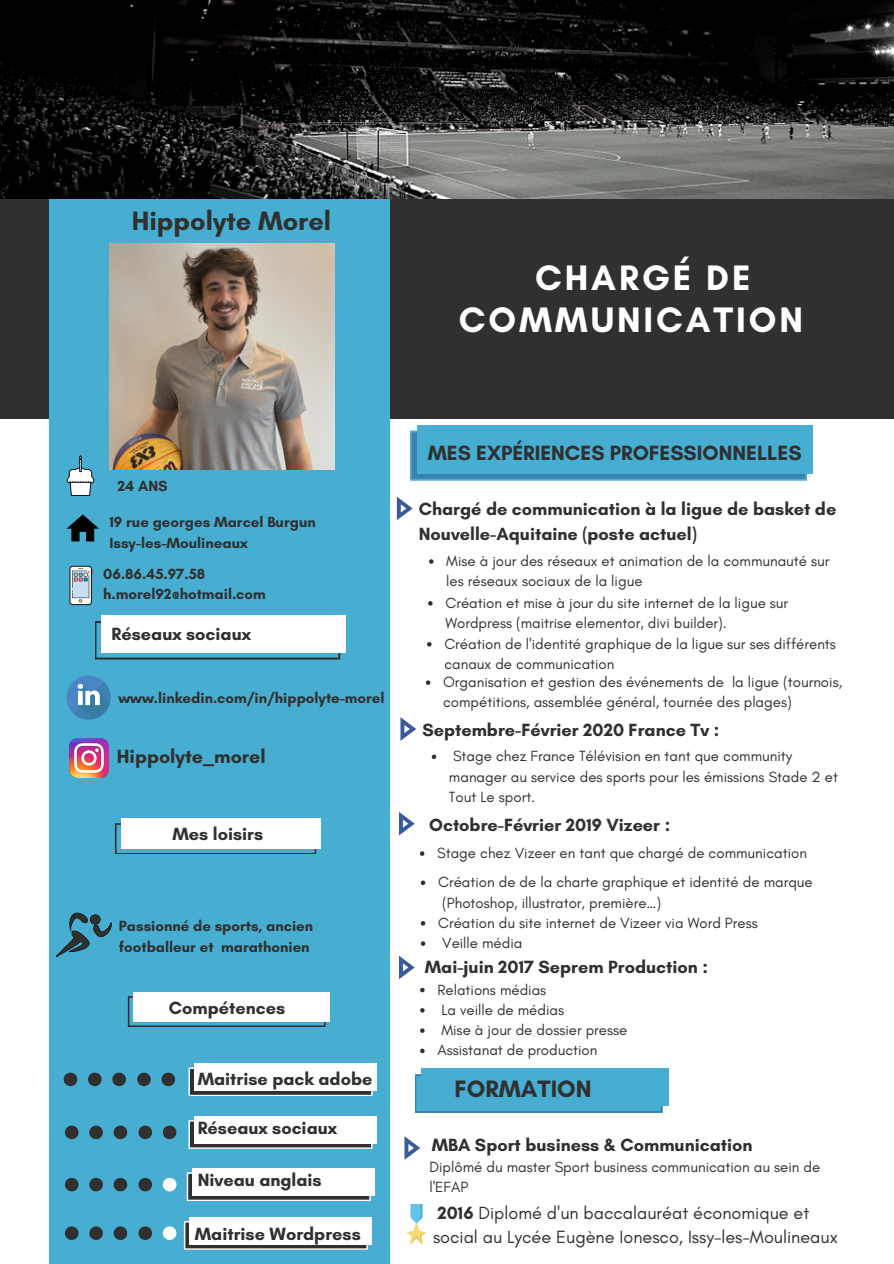
<style>
.page{position:relative;width:894px;height:1264px;background:#fff}
.page>*{position:absolute;margin:0;border:0;box-sizing:border-box;transform-origin:0 0}
.t1{font:700 36px/41.7px "Glacial Indifference";letter-spacing:.08em;color:#fff}
.t2{font:700 27px "Glacial Indifference";color:#303030}
.t3{font:700 24.15px "Glacial Indifference";color:#303030}
.t4{font:700 21px "Glacial Indifference";color:#303030}
.t5{font:700 19.5px "Glacial Indifference";color:#303030}
.t6{font:700 18px/24.8px "Glacial Indifference";color:#303030}
.t7{font:18px/24.8px "Glacial Indifference";color:#303030}
.t8{font:15px/20.2px "Glacial Indifference";color:#303030}
.t9{font:700 15px/20.2px "Glacial Indifference";color:#303030}
.s1{font-weight:700}
</style>
<div class="page">
<div style="left:0;top:199px;width:893px;height:219px;background:#303030"></div>
<div style="left:50px;top:106px;width:340px;height:1157px;background:#47aed1"></div>
<img style="left:0;top:0;width:893px;height:198px">
<svg style="left:406px;top:1204px;width:20px;height:40px"></svg>
<svg style="left:404px;top:1136px;width:16px;height:23px"></svg>
<svg style="left:400px;top:717px;width:16px;height:23px"></svg>
<svg style="left:397px;top:496px;width:15px;height:24px"></svg>
<svg style="left:410px;top:430px;width:396px;height:50px;background:#408ebb"></svg>
<div style="left:417px;top:425px;width:395px;height:48px;background:#47aed1"></div>
<svg style="left:415px;top:1074px;width:247px;height:38px;background:#45a6cc"></svg>
<div style="left:421px;top:1068px;width:247px;height:37px;background:#47aed1"></div>
<svg style="left:399px;top:812px;width:15px;height:23px"></svg>
<svg style="left:64px;top:1072px;width:13px;height:14px"></svg>
<svg style="left:88px;top:1072px;width:14px;height:14px"></svg>
<svg style="left:112px;top:1072px;width:14px;height:14px"></svg>
<svg style="left:137px;top:1072px;width:14px;height:14px"></svg>
<svg style="left:161px;top:1072px;width:14px;height:14px"></svg>
<svg style="left:188px;top:1067px;width:184px;height:28px"></svg>
<div style="left:194px;top:1063px;width:182px;height:27px;background:#fff"></div>
<svg style="left:184px;top:1221px;width:184px;height:28px"></svg>
<div style="left:189px;top:1216px;width:183px;height:28px;background:#fff"></div>
<svg style="left:188px;top:1120px;width:184px;height:28px"></svg>
<div style="left:194px;top:1115px;width:182px;height:28px;background:#fff"></div>
<svg style="left:65px;top:1125px;width:13px;height:14px"></svg>
<svg style="left:89px;top:1125px;width:14px;height:14px"></svg>
<svg style="left:114px;top:1125px;width:13px;height:14px"></svg>
<svg style="left:138px;top:1125px;width:14px;height:14px"></svg>
<svg style="left:163px;top:1125px;width:13px;height:14px"></svg>
<svg style="left:66px;top:514px;width:33px;height:27px"></svg>
<svg style="left:69px;top:565px;width:24px;height:40px"></svg>
<svg style="left:65px;top:1177px;width:13px;height:14px"></svg>
<svg style="left:89px;top:1177px;width:14px;height:14px"></svg>
<svg style="left:114px;top:1177px;width:13px;height:14px"></svg>
<svg style="left:138px;top:1177px;width:14px;height:14px"></svg>
<svg style="left:163px;top:1177px;width:13px;height:14px"></svg>
<svg style="left:65px;top:1226px;width:13px;height:13px"></svg>
<svg style="left:89px;top:1226px;width:14px;height:13px"></svg>
<svg style="left:114px;top:1226px;width:13px;height:13px"></svg>
<svg style="left:138px;top:1226px;width:14px;height:13px"></svg>
<svg style="left:163px;top:1226px;width:13px;height:13px"></svg>
<svg style="left:187px;top:1172px;width:183px;height:28px"></svg>
<div style="left:192px;top:1168px;width:183px;height:27px;background:#fff"></div>
<div style="left:66px;top:675px;width:44px;height:44px;background:#4a86c5;border-radius:50%"></div>
<svg style="left:73px;top:683px;width:38px;height:37px"></svg>
<img style="left:69px;top:738px;width:40px;height:39px">
<svg style="left:95px;top:621px;width:245px;height:38px"></svg>
<div style="left:102px;top:615px;width:244px;height:37px;background:#fff"></div>
<svg style="left:128px;top:996px;width:197px;height:30px"></svg>
<div style="left:134px;top:991px;width:196px;height:30px;background:#fff"></div>
<svg style="left:399px;top:955px;width:15px;height:24px"></svg>
<svg style="left:115px;top:823px;width:201px;height:31px"></svg>
<div style="left:121px;top:818px;width:199px;height:30px;background:#fff"></div>
<svg style="left:66px;top:455px;width:29px;height:41px"></svg>
<svg style="left:56px;top:912px;width:55px;height:44px"></svg>
<img style="left:109px;top:244px;width:226px;height:225px">
<svg style="left:420px;top:880px;width:5px;height:5px"></svg>
<svg style="left:420px;top:921px;width:5px;height:4px"></svg>
<svg style="left:420px;top:941px;width:5px;height:4px"></svg>
<svg style="left:431px;top:754px;width:5px;height:5px"></svg>
<svg style="left:428px;top:601px;width:4px;height:4px"></svg>
<svg style="left:429px;top:559px;width:4px;height:4px"></svg>
<svg style="left:427px;top:642px;width:4px;height:4px"></svg>
<svg style="left:425px;top:680px;width:5px;height:5px"></svg>
<svg style="left:420px;top:851px;width:4px;height:4px"></svg>
<svg style="left:420px;top:987px;width:4px;height:5px"></svg>
<svg style="left:420px;top:1008px;width:4px;height:4px"></svg>
<svg style="left:420px;top:1028px;width:4px;height:4px"></svg>
<svg style="left:420px;top:1048px;width:4px;height:5px"></svg>
<p class="t2" style="left:132px;top:204px;width:201px">Hippolyte Morel</p>
<p class="t1" style="left:458px;top:257px;width:346px;text-indent:76px">CHARGÉ DE<br>COMMUNICATION</p>
<p class="t9" style="left:117px;top:476px;width:52px">24 ANS</p>
<p class="t9" style="left:109px;top:512px;width:208px">19 rue georges Marcel Burgun</p>
<p class="t9" style="left:109px;top:532px;width:140px">Issy-les-Moulineaux</p>
<p class="t9" style="left:103px;top:563px;width:103px">06.86.45.97.58</p>
<p class="t9" style="left:103px;top:584px;width:164px">h.morel92@hotmail.com</p>
<p class="t6" style="left:111px;top:621px;width:141px">Réseaux sociaux</p>
<p class="t9" style="left:118px;top:687px;width:267px">www.linkedin.com/in/hippolyte-morel</p>
<p class="t5" style="left:117px;top:744px;width:150px">Hippolyte_morel</p>
<p class="t6" style="left:172px;top:821px;width:92px">Mes loisirs</p>
<p class="t9" style="left:119px;top:915px;width:196px">Passionné de sports, ancien footballeur et marathonien</p>
<p class="t6" style="left:169px;top:994px;width:118px">Compétences</p>
<p class="t6" style="left:198px;top:1066px;width:176px">Maitrise pack adobe</p>
<p class="t6" style="left:198px;top:1115px;width:141px">Réseaux sociaux</p>
<p class="t6" style="left:198px;top:1167px;width:125px">Niveau anglais</p>
<p class="t6" style="left:195px;top:1221px;width:167px">Maitrise Wordpress</p>
<p class="t4" style="left:427px;top:440px;width:375px">MES EXPÉRIENCES PROFESSIONNELLES</p>
<p class="t6" style="left:418px;top:496px;width:419px">Chargé de communication à la ligue de basket de<br>Nouvelle-Aquitaine (poste actuel)</p>
<p class="t8" style="left:446px;top:550px;width:384px">Mise à jour des réseaux et animation de la communauté sur les réseaux sociaux de la ligue</p>
<p class="t8" style="left:445px;top:592px;width:344px">Création et mise à jour du site internet de la ligue sur<br>Wordpress (maitrise elementor, divi builder).</p>
<p class="t8" style="left:444px;top:633px;width:393px">Création de l'identité graphique de la ligue sur ses différents canaux de communication</p>
<p class="t8" style="left:443px;top:671px;width:400px">Organisation et gestion des événements de la ligue (tournois, compétitions, assemblée général, tournée des plages)</p>
<p class="t6" style="left:422px;top:717px;width:298px">Septembre-Février 2020 France Tv :</p>
<p class="t8" style="left:449px;top:746px;width:390px">Stage chez France Télévision en tant que community manager au service des sports pour les émissions Stade 2 et<br>Tout Le sport.</p>
<p class="t6" style="left:429px;top:812px;width:242px">Octobre-Février 2019 Vizeer :</p>
<p class="t8" style="left:437px;top:842px;width:371px">Stage chez Vizeer en tant que chargé de communication</p>
<p class="t8" style="left:438px;top:871px;width:376px">Création de de la charte graphique et identité de marque (Photoshop, illustrator, première…)</p>
<p class="t8" style="left:438px;top:912px;width:321px">Création du site internet de Vizeer via Word Press</p>
<p class="t8" style="left:442px;top:932px;width:82px">Veille média</p>
<p class="t6" style="left:424px;top:954px;width:284px">Mai-juin 2017 Seprem Production :</p>
<p class="t8" style="left:437px;top:979px;width:110px">Relations médias</p>
<p class="t8" style="left:441px;top:999px;width:124px">La veille de médias</p>
<p class="t8" style="left:441px;top:1019px;width:187px">Mise à jour de dossier presse</p>
<p class="t8" style="left:437px;top:1040px;width:162px">Assistanat de production</p>
<p class="t3" style="left:454px;top:1073px;width:138px">FORMATION</p>
<p class="t6" style="left:431px;top:1132px;width:322px">MBA Sport business &amp; Communication</p>
<p class="t8" style="left:429px;top:1156px;width:392px">Diplômé du master Sport business communication au sein de l'EFAP</p>
<p class="t7" style="left:433px;top:1199px;width:406px"><span class="s1">2016</span> Diplomé d'un baccalauréat économique et social au Lycée Eugène Ionesco, Issy-les-Moulineaux</p>
</div>
